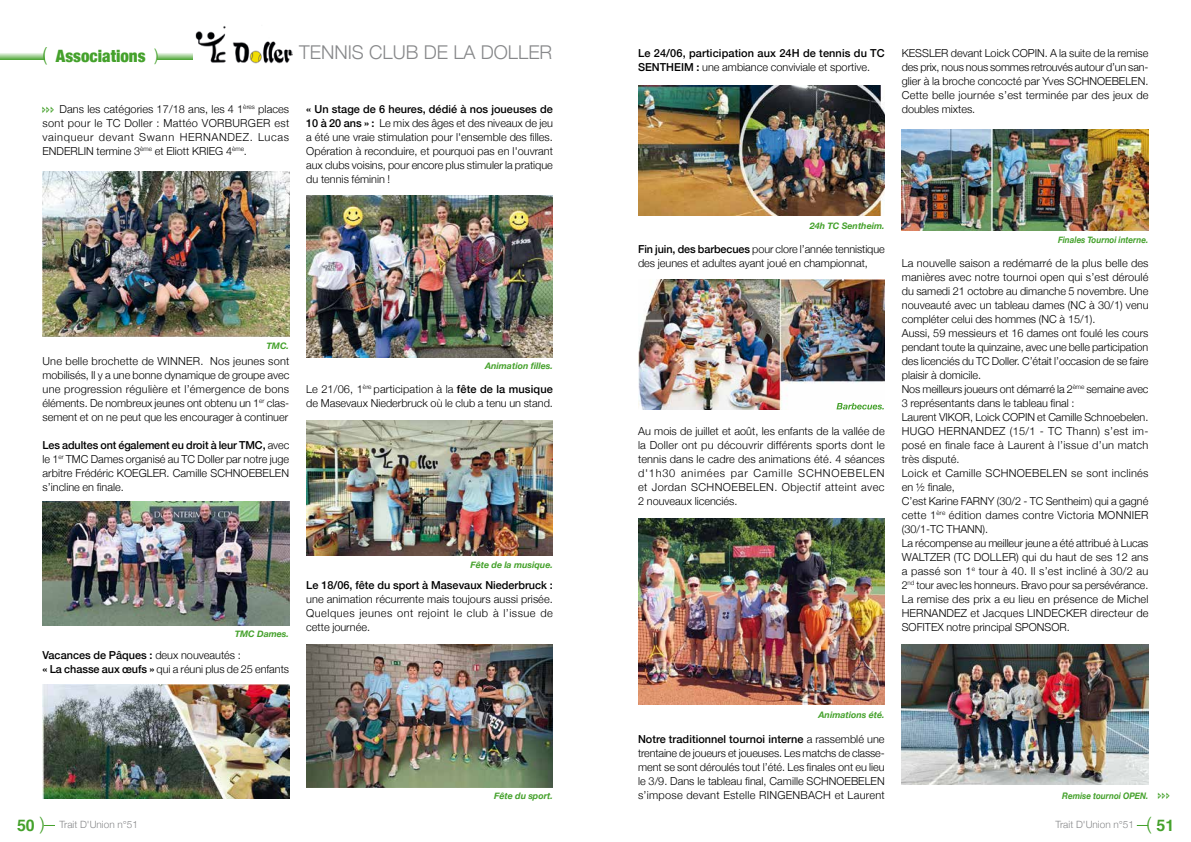
<style>
.page{position:relative;width:1191px;height:842px;background:#fff}
.page>*{position:absolute;margin:0;border:0;box-sizing:border-box;transform-origin:0 0}
.t1{font:300 19px "Helvetica Neue";color:#87888a}
.t2{font:900 condensed 17px "Helvetica Neue";color:#44a12b}
.t3{font:300 11px/14px "Helvetica Neue";color:#000;text-align:justify}
.t4{font:500 11px/14px "Helvetica Neue";color:#000}
.t5{font:300 10px "Helvetica Neue";color:#87888a}
.t6{font:italic 700 9px "Helvetica Neue";color:#44a12b}
.t7{font:italic 700 9px "Helvetica Neue";color:#44a12b;scale:.9 1}
.s1{font-weight:300;font-stretch:normal;font-size:19px}
.s2{font-weight:300;font-stretch:normal}
.s3{font-weight:500}
.s4{font-weight:300}
.s5{font-family:"Helvetica";font-weight:700;font-size:16px;color:#44a12b}
.s6{font-family:"Helvetica";font-size:18px;color:#44a12b}
</style>
<div class="page">
<svg style="left:0;top:53px;width:44px;height:7px"></svg>
<svg style="left:157px;top:53px;width:36px;height:7px"></svg>
<svg style="left:1136px;top:825px;width:12px;height:1px"></svg>
<img style="left:638px;top:85px;width:246px;height:130px">
<img style="left:638px;top:280px;width:246px;height:130px">
<img style="left:638px;top:519px;width:246px;height:185px">
<img style="left:901px;top:129px;width:247px;height:101px">
<img style="left:901px;top:645px;width:247px;height:140px">
<img style="left:195px;top:26px;width:98px;height:37px">
<img style="left:306px;top:195px;width:247px;height:162px">
<img style="left:306px;top:421px;width:247px;height:134px">
<img style="left:306px;top:645px;width:247px;height:142px">
<img style="left:43px;top:171px;width:246px;height:166px">
<img style="left:43px;top:502px;width:246px;height:123px">
<img style="left:43px;top:684px;width:246px;height:115px">
<svg style="left:836px;top:403px;width:48px;height:6px"></svg>
<h2 class="t2" style="left:43px;top:42px;width:118px"><span class="s1">(</span> Associations <span class="s2">)</span></h2>
<h1 class="t1" style="left:299px;top:37px;width:255px">TENNIS CLUB DE LA DOLLER</h1>
<p class="t3" style="left:43px;top:101px;width:248px;text-indent:17px">Dans les catégories 17/18 ans, les 4 1<sup>ères</sup> places sont pour le TC Doller : Mattéo VORBURGER est vainqueur devant Swann HERNANDEZ. Lucas ENDERLIN termine 3<sup>ème</sup> et Eliott KRIEG 4<sup>ème</sup>.</p>
<p class="t3" style="left:306px;top:101px;width:248px"><span class="s3">« Un stage de 6 heures, dédié à nos joueuses de 10 à 20 ans » :</span> Le mix des âges et des niveaux de jeu a été une vraie stimulation pour l'ensemble des filles.<br>Opération à reconduire, et pourquoi pas en l'ouvrant aux clubs voisins, pour encore plus stimuler la pratique du tennis féminin !</p>
<p class="t6" style="left:266px;top:338px;width:24px">TMC.</p>
<p class="t3" style="left:43px;top:353px;width:248px">Une belle brochette de WINNER. Nos jeunes sont mobilisés, Il y a une bonne dynamique de groupe avec une progression régulière et l’émergence de bons éléments. De nombreux jeunes ont obtenu un 1<sup>er</sup> clas&shy;sement et on ne peut que les encourager à continuer</p>
<p class="t3" style="left:43px;top:437px;width:248px"><span class="s3">Les adultes ont également eu droit à leur TMC,</span> avec le 1<sup>er</sup> TMC Dames organisé au TC Doller par notre juge arbitre Frédéric KOEGLER. Camille SCHNOEBELEN s’incline en finale.</p>
<p class="t6" style="left:485px;top:359px;width:69px">Animation filles.</p>
<p class="t3" style="left:306px;top:381px;width:248px">Le 21/06, 1<sup>ère</sup> participation à la <span class="s3">fête de la musique </span>de Masevaux Niederbruck où le club a tenu un stand.</p>
<p class="t6" style="left:235px;top:627px;width:56px">TMC Dames.</p>
<p class="t3" style="left:43px;top:647px;width:248px"><span class="s3">Vacances de Pâques :</span> deux nouveautés :<br><span class="s3">« La chasse aux œufs »</span> qui a réuni plus de 25 enfants</p>
<p class="t6" style="left:470px;top:557px;width:84px">Fête de la musique.</p>
<p class="t4" style="left:306px;top:577px;width:248px">Le 18/06, fête du sport à Masevaux Niederbruck :</p>
<p class="t3" style="left:306px;top:591px;width:248px">une animation récurrente mais toujours aussi prisée.<br>Quelques jeunes ont rejoint le club à l’issue de cette journée.</p>
<p class="t6" style="left:494px;top:789px;width:60px">Fête du sport.</p>
<p class="t4" style="left:638px;top:45px;width:248px">Le 24/06, participation aux 24H de tennis du TC<br>SENTHEIM : <span class="s4">une ambiance conviviale et sportive.</span></p>
<p class="t3" style="left:901px;top:45px;width:248px">KESSLER devant Loick COPIN. A la suite de la remise des prix, nous nous sommes retrouvés autour d’un san&shy;glier à la broche concocté par Yves SCHNOEBELEN.<br>Cette belle journée s’est terminée par des jeux de doubles mixtes.</p>
<p class="t6" style="left:810px;top:219px;width:76px">24h TC Sentheim.</p>
<p class="t3" style="left:638px;top:241px;width:248px"><span class="s3">Fin juin, des barbecues</span> pour clore l’année tennistique des jeunes et adultes ayant joué en championnat,</p>
<p class="t3" style="left:638px;top:423px;width:248px">Au mois de juillet et août, les enfants de la vallée de la Doller ont pu découvrir différents sports dont le tennis dans le cadre des animations été. 4 séances d'1h30 animées par Camille SCHNOEBELEN et Jordan SCHNOEBELEN. Objectif atteint avec 2 nouveaux licenciés.</p>
<p class="t7" style="left:1058px;top:233px;width:102px">Finales Tournoi interne.</p>
<p class="t3" style="left:901px;top:255px;width:248px;text-align:left">La nouvelle saison a redémarré de la plus belle des manières avec notre tournoi open qui s’est déroulé du samedi 21 octobre au dimanche 5 novembre. Une nouveauté avec un tableau dames (NC à 30/1) venu compléter celui des hommes (NC à 15/1).<br>Aussi, 59 messieurs et 16 dames ont foulé les cours pendant toute la quinzaine, avec une belle participation des licenciés du TC Doller. C’était l’occasion de se faire plaisir à domicile.<br>Nos meilleurs joueurs ont démarré la 2<sup>ème</sup> semaine avec 3 représentants dans le tableau final :<br>Laurent VIKOR, Loick COPIN et Camille Schnoebelen.<br>HUGO HERNANDEZ (15/1 - TC Thann) s’est im&shy;posé en finale face à Laurent à l’issue d’un match très disputé.<br>Loick et Camille SCHNOEBELEN se sont inclinés en ½ finale,<br>C’est Karine FARNY (30/2 - TC Sentheim) qui a gagné cette 1<sup>ère</sup> édition dames contre Victoria MONNIER (30/1-TC THANN).<br>La récompense au meilleur jeune a été attribué à Lucas WALTZER (TC DOLLER) qui du haut de ses 12 ans a passé son 1<sup>e</sup> tour à 40. Il s’est incliné à 30/2 au 2<sup>nd</sup> tour avec les honneurs. Bravo pour sa persévérance.<br>La remise des prix a eu lieu en présence de Michel HERNANDEZ et Jacques LINDECKER directeur de SOFITEX notre principal SPONSOR.</p>
<p class="t6" style="left:818px;top:708px;width:68px">Animations été.</p>
<p class="t3" style="left:638px;top:731px;width:248px"><span class="s3">Notre traditionnel tournoi interne</span> a rassemblé une trentaine de joueurs et joueuses. Les matchs de classe&shy;ment se sont déroulés tout l’été. Les finales ont eu lieu le 3/9. Dans le tableau final, Camille SCHNOEBELEN s’impose devant Estelle RINGENBACH et Laurent</p>
<p class="t7" style="left:1062px;top:789px;width:97px">Remise tournoi OPEN.</p>
<p class="t5" style="left:17px;top:816px;width:122px"><span class="s5">50</span> <span class="s6">)</span> Trait D'Union n°51</p>
<p class="t5" style="left:1055px;top:816px;width:120px">Trait D'Union n°51 <span class="s6">(</span> <span class="s5">51</span></p>
</div>
